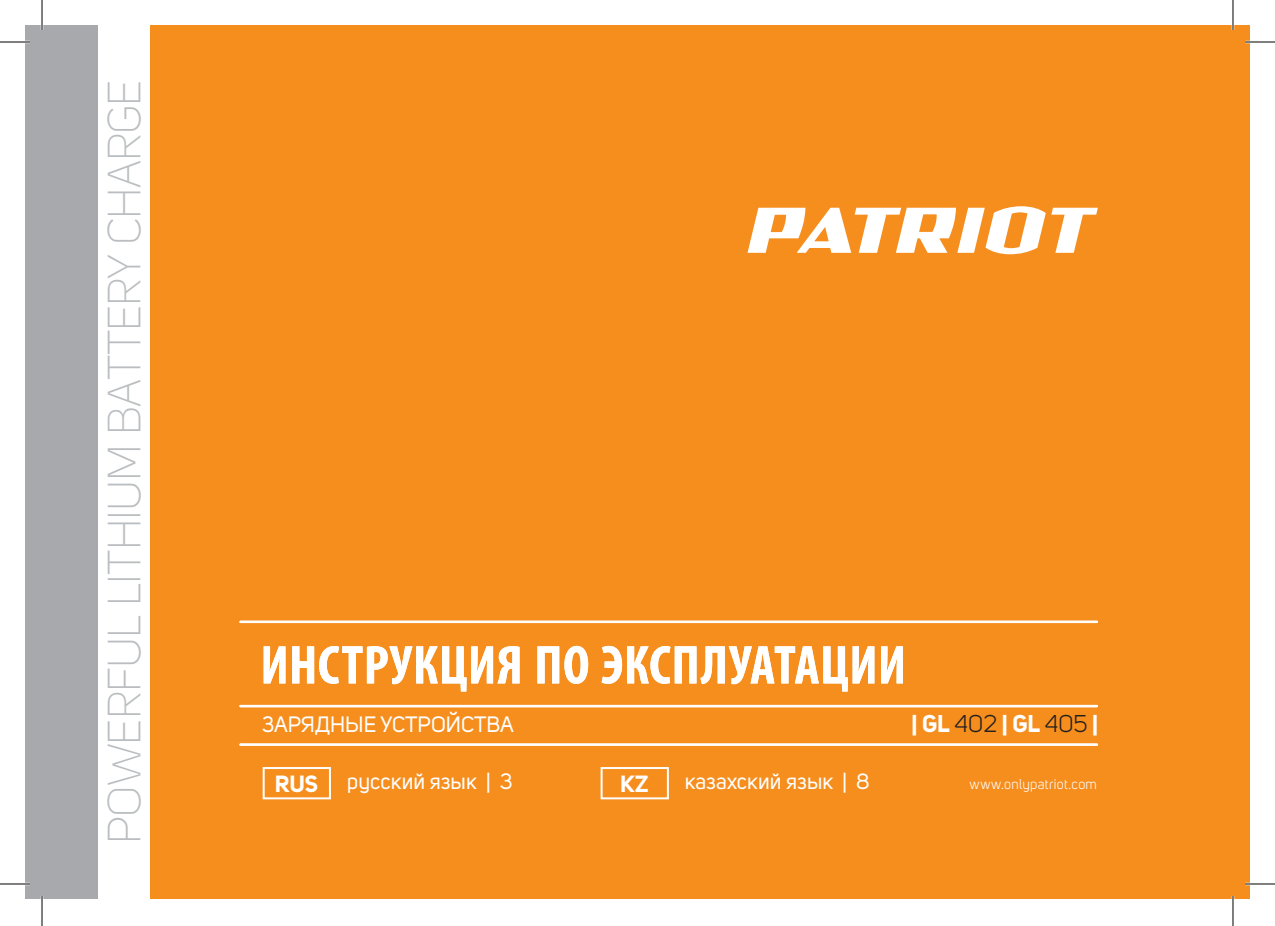
<style>
.page{position:relative;width:1275px;height:926px;background:#fff}
.page>*{position:absolute;margin:0;border:0;box-sizing:border-box;transform-origin:0 0}
.t1{font:300 46px "Uni Sans";letter-spacing:-.02em;color:#bbbec0}
.t2{font:700 24px "Uni Sans";color:#fff}
.t3{font:700 23.2px "Uni Sans";color:#fff}
.t4{font:22px "Uni Sans";color:#fff}
.t5{font:14px "Uni Sans";letter-spacing:.02em;color:#fff}
.s1{font-weight:400;color:#231f20}
.s2{font-weight:700;font-size:23.2px}
</style>
<div class="page">
<div style="left:25px;top:25px;width:1225px;height:873px;background:#f68e1e"></div>
<svg style="left:264px;top:646px;width:21px;height:37px"></svg>
<svg style="left:292px;top:646px;width:227px;height:45px"></svg>
<svg style="left:537px;top:646px;width:51px;height:38px"></svg>
<svg style="left:601px;top:646px;width:273px;height:45px"></svg>
<svg style="left:881px;top:646px;width:22px;height:37px"></svg>
<hr style="left:240px;top:621px;width:857px;height:2px;background:#fff">
<hr style="left:240px;top:705px;width:857px;height:2px;background:#fff">
<hr style="left:240px;top:743px;width:857px;height:3px;background:#fff">
<div style="left:25px;top:25px;width:74px;height:873px;background:#a8a9ad"></div>
<div style="left:99px;top:25px;width:51px;height:873px;background:#fff"></div>
<div style="left:263px;top:767px;width:68px;height:32px;border:2px solid #fff"></div>
<div style="left:600px;top:767px;width:69px;height:32px;border:2px solid #fff"></div>
<svg style="left:1051px;top:208px;width:46px;height:45px"></svg>
<svg style="left:747px;top:206px;width:298px;height:48px"></svg>
<hr style="left:0;top:41px;width:30px;height:2px;background:#fff">
<hr style="left:1245px;top:41px;width:30px;height:2px;background:#fff">
<hr style="left:0;top:883px;width:30px;height:2px;background:#fff">
<hr style="left:1245px;top:883px;width:30px;height:2px;background:#fff">
<hr style="left:41px;top:0;width:2px;height:30px;background:#fff">
<hr style="left:41px;top:896px;width:2px;height:30px;background:#fff">
<hr style="left:1231px;top:0;width:3px;height:30px;background:#fff">
<hr style="left:1231px;top:896px;width:3px;height:30px;background:#fff">
<hr style="left:0;top:42px;width:30px;height:1px;background:#000">
<hr style="left:1245px;top:42px;width:30px;height:1px;background:#000">
<hr style="left:0;top:884px;width:30px;height:1px;background:#000">
<hr style="left:1245px;top:884px;width:30px;height:1px;background:#000">
<hr style="left:42px;top:0;width:1px;height:30px;background:#000">
<hr style="left:42px;top:896px;width:1px;height:30px;background:#000">
<hr style="left:1232px;top:0;width:1px;height:30px;background:#000">
<hr style="left:1232px;top:896px;width:1px;height:30px;background:#000">
<h1 class="t1" style="left:98px;top:844px;width:766px;rotate:-90deg">POWERFUL LITHIUM BATTERY CHARGE</h1>
<p class="t4" style="left:262px;top:712px;width:253px">ЗАРЯДНЫЕ УСТРОЙСТВА</p>
<p class="t2" style="left:911px;top:709px;width:188px">| GL <span class="s1">402</span> | GL <span class="s1">405</span> |</p>
<p class="t4" style="left:275px;top:769px;width:239px"><span class="s2">RUS</span> русский язык | 3</p>
<p class="t3" style="left:620px;top:769px;width:30px">KZ</p>
<p class="t4" style="left:685px;top:769px;width:186px">казахский язык | 8</p>
<p class="t5" style="left:969px;top:776px;width:129px">www.onlypatriot.com</p>
</div>
